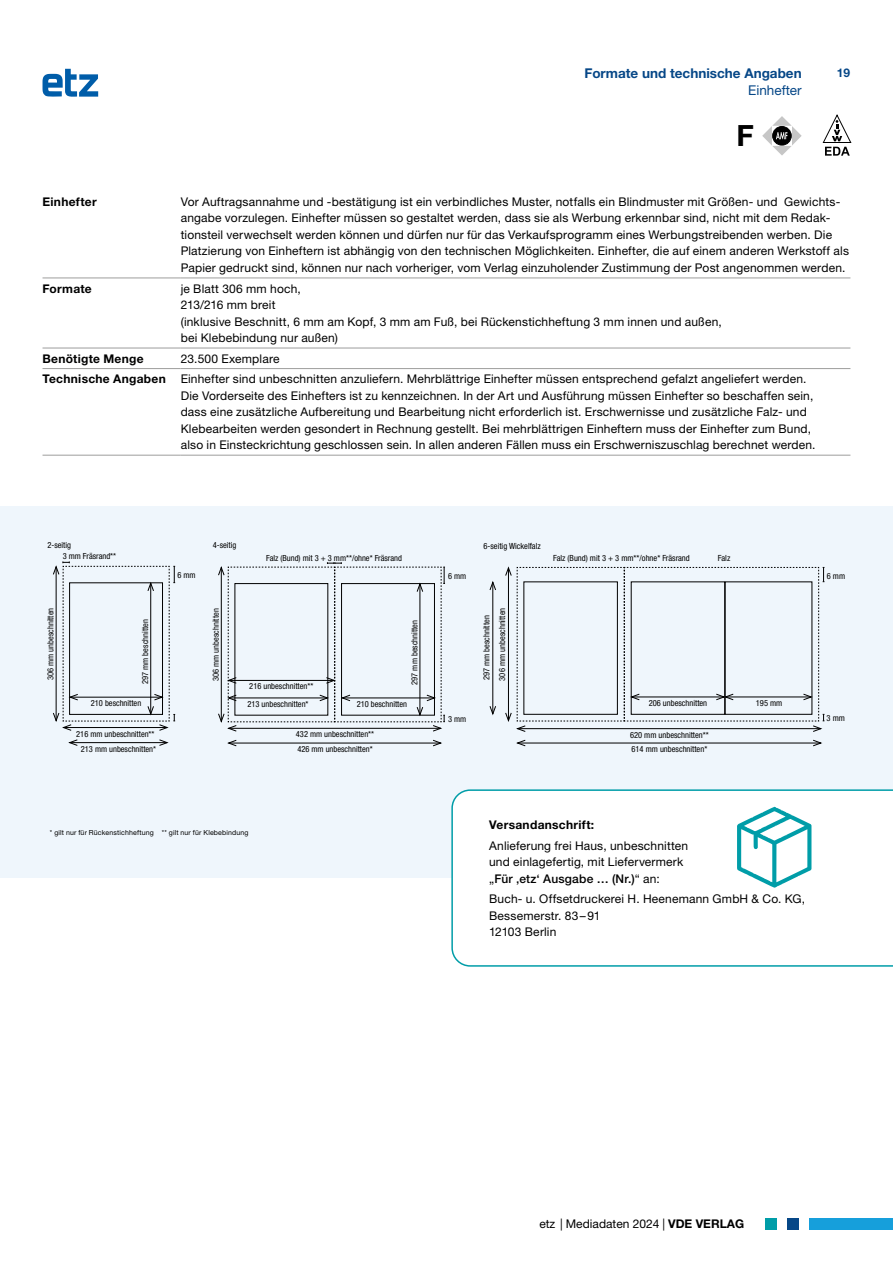
<style>
.page{position:relative;width:893px;height:1263px;background:#fff}
.page>*{position:absolute;margin:0;border:0;box-sizing:border-box;transform-origin:0 0}
.t1{font:700 29.25px "Helvetica Neue LT Std";color:#000}
.t2{font:700 13.5px "Helvetica Neue LT Std";color:#064787}
.t3{font:13.5px "Helvetica Neue LT Std";color:#064787}
.t4{font:12px/16.5px "Helvetica Neue LT Std";letter-spacing:.015em;color:#000}
.t5{font:700 12px "Helvetica Neue LT Std";letter-spacing:.025em;color:#000}
.t6{font:700 12px "Helvetica Neue LT Std";color:#064787}
.t7{font:condensed 8.55px/14.4px "Helvetica Neue LT Std";color:#000}
.t8{font:condensed 8.4px/14.7px "Helvetica Neue LT Std";color:#000}
.t9{font:7.05px "Helvetica Neue LT Std";letter-spacing:.02em;color:#000}
.s1{font-weight:700}
.s2{font-weight:500}
</style>
<div class="page">
<div style="left:0;top:506px;width:893px;height:372px;background:#eff6fc"></div>
<svg style="left:451px;top:789px;width:442px;height:178px"></svg>
<svg style="left:737px;top:807px;width:74px;height:80px"></svg>
<hr style="left:43px;top:348px;width:138px;height:1px;background:#9d9d9c">
<hr style="left:181px;top:348px;width:669px;height:1px;background:#9d9d9c">
<hr style="left:43px;top:368px;width:138px;height:1px;background:#9d9d9c">
<hr style="left:181px;top:368px;width:669px;height:1px;background:#9d9d9c">
<hr style="left:43px;top:455px;width:138px;height:1px;background:#9d9d9c">
<hr style="left:181px;top:455px;width:669px;height:1px;background:#9d9d9c">
<hr style="left:43px;top:278px;width:138px;height:1px;background:#9d9d9c">
<hr style="left:181px;top:278px;width:669px;height:1px;background:#9d9d9c">
<hr style="left:517px;top:743px;width:304px;height:1px;background:#000">
<svg style="left:813px;top:740px;width:9px;height:6px"></svg>
<svg style="left:516px;top:740px;width:10px;height:6px"></svg>
<hr style="left:493px;top:582px;width:1px;height:132px;background:#000">
<svg style="left:489px;top:581px;width:7px;height:9px"></svg>
<svg style="left:489px;top:706px;width:7px;height:9px"></svg>
<svg style="left:505px;top:567px;width:319px;height:165px"></svg>
<hr style="left:70px;top:742px;width:97px;height:1px;background:#000">
<svg style="left:159px;top:739px;width:9px;height:7px"></svg>
<svg style="left:69px;top:739px;width:9px;height:7px"></svg>
<svg style="left:53px;top:561px;width:122px;height:170px"></svg>
<hr style="left:229px;top:743px;width:212px;height:1px;background:#000">
<svg style="left:433px;top:740px;width:9px;height:6px"></svg>
<svg style="left:227px;top:740px;width:10px;height:6px"></svg>
<svg style="left:218px;top:562px;width:227px;height:170px"></svg>
<svg style="left:762px;top:116px;width:40px;height:39px"></svg>
<svg style="left:823px;top:115px;width:28px;height:41px"></svg>
<svg style="left:43px;top:69px;width:55px;height:27px"></svg>
<div style="left:809px;top:1217px;width:84px;height:12px;background:#169fdb"></div>
<div style="left:787px;top:1217px;width:12px;height:12px;background:#064787"></div>
<div style="left:765px;top:1217px;width:12px;height:12px;background:#009da8"></div>
<p class="t2" style="left:584px;top:65px;width:219px">Formate und technische Angaben</p>
<p class="t3" style="left:748px;top:82px;width:55px">Einhefter</p>
<h1 class="t1" style="left:736px;top:118px;width:19px">F</h1>
<p class="t6" style="left:837px;top:66px;width:15px">19</p>
<p class="t5" style="left:43px;top:194px;width:56px">Einhefter</p>
<p class="t4" style="left:181px;top:193px;width:670px">Vor Auftragsannahme und -bestätigung ist ein verbindliches Muster, notfalls ein Blindmuster mit Größen- und Gewichts&shy;angabe vorzulegen. Einhefter müssen so gestaltet werden, dass sie als Werbung erkennbar sind, nicht mit dem Redak&shy;tionsteil verwechselt werden können und dürfen nur für das Verkaufsprogramm eines Werbungstreibenden werben. Die Platzierung von Einheftern ist abhängig von den technischen Möglichkeiten. Einhefter, die auf einem anderen Werkstoff als Papier gedruckt sind, können nur nach vorheriger, vom Verlag einzuholender Zustimmung der Post angenommen werden.</p>
<p class="t5" style="left:43px;top:281px;width:51px">Formate</p>
<p class="t4" style="left:181px;top:280px;width:542px">je Blatt 306 mm hoch,<br>213/216 mm breit<br>(inklusive Beschnitt, 6 mm am Kopf, 3 mm am Fuß, bei Rückenstichheftung 3 mm innen und außen, bei Klebebindung nur außen)</p>
<p class="t5" style="left:43px;top:351px;width:103px">Benötigte Menge</p>
<p class="t4" style="left:43px;top:348px;width:765px;line-height:20.5px;text-indent:138px">23.500 Exemplare<br><span class="s1">Technische Angaben</span> Einhefter sind unbeschnitten anzuliefern. Mehrblättrige Einhefter müssen entsprechend gefalzt angeliefert werden.</p>
<p class="t4" style="left:181px;top:387px;width:636px">Die Vorderseite des Einhefters ist zu kennzeichnen. In der Art und Ausführung müssen Einhefter so beschaffen sein, dass eine zusätzliche Aufbereitung und Bearbeitung nicht erforderlich ist. Erschwernisse und zusätzliche Falz- und Klebearbeiten werden gesondert in Rechnung gestellt. Bei mehrblättrigen Einheftern muss der Einhefter zum Bund, also in Einsteckrichtung geschlossen sein. In allen anderen Fällen muss ein Erschwerniszuschlag berechnet werden.</p>
<p class="t8" style="left:47px;top:537px;width:25px">2-seitig</p>
<p class="t8" style="left:213px;top:538px;width:25px">4-seitig</p>
<p class="t7" style="left:483px;top:538px;width:59px">6-seitig Wickelfalz</p>
<p class="t8" style="left:63px;top:549px;width:55px">3 mm Fräsrand**</p>
<p class="t8" style="left:266px;top:551px;width:137px">Falz (Bund) mit 3 + 3 mm**/ohne* Fräsrand</p>
<p class="t7" style="left:553px;top:551px;width:138px">Falz (Bund) mit 3 + 3 mm**/ohne* Fräsrand</p>
<p class="t7" style="left:718px;top:551px;width:14px">Falz</p>
<p class="t8" style="left:177px;top:568px;width:20px">6 mm</p>
<p class="t8" style="left:448px;top:568px;width:20px">6 mm</p>
<p class="t7" style="left:827px;top:569px;width:20px">6 mm</p>
<p class="t8" style="left:43px;top:680px;width:74px;rotate:-90deg">306 mm unbeschnitten</p>
<p class="t8" style="left:138px;top:684px;width:66px;rotate:-90deg">297 mm beschnitten</p>
<p class="t8" style="left:208px;top:681px;width:74px;rotate:-90deg">306 mm unbeschnitten</p>
<p class="t8" style="left:249px;top:679px;width:66px">216 unbeschnitten**</p>
<p class="t8" style="left:407px;top:685px;width:66px;rotate:-90deg">297 mm beschnitten</p>
<p class="t7" style="left:479px;top:680px;width:74px;line-height:15.6px;rotate:-90deg">297 mm beschnitten<br>306 mm unbeschnitten</p>
<p class="t8" style="left:91px;top:696px;width:52px">210 beschnitten</p>
<p class="t8" style="left:247px;top:697px;width:63px">213 unbeschnitten*</p>
<p class="t8" style="left:357px;top:697px;width:52px">210 beschnitten</p>
<p class="t7" style="left:649px;top:696px;width:60px">206 unbeschnitten</p>
<p class="t7" style="left:756px;top:696px;width:28px">195 mm</p>
<p class="t8" style="left:448px;top:711px;width:20px">3 mm</p>
<p class="t7" style="left:827px;top:711px;width:20px">3 mm</p>
<p class="t8" style="left:76px;top:726px;width:80px">216 mm unbeschnitten**</p>
<p class="t8" style="left:81px;top:742px;width:77px">213 mm unbeschnitten*</p>
<p class="t8" style="left:296px;top:727px;width:80px">432 mm unbeschnitten**<br>426 mm unbeschnitten*</p>
<p class="t7" style="left:630px;top:727px;width:80px">620 mm unbeschnitten**<br>614 mm unbeschnitten*</p>
<p class="t9" style="left:50px;top:828px;width:200px">* gilt nur für Rückenstichheftung ** gilt nur für Klebebindung</p>
<p class="t5" style="left:489px;top:817px;width:107px">Versandanschrift:</p>
<p class="t4" style="left:489px;top:837px;width:201px">Anlieferung frei Haus, unbeschnitten und einlagefertig, mit Liefervermerk „<span class="s2">Für ‚etz‘ Ausgabe … (Nr.)</span>“ an:</p>
<p class="t4" style="left:489px;top:891px;width:318px">Buch- u. Offsetdruckerei H. Heenemann GmbH &amp; Co. KG,<br>Bessemerstr. 83–91<br>12103 Berlin</p>
<p class="t4" style="left:539px;top:1215px;width:206px">etz | Mediadaten 2024 | <span class="s1">VDE VERLAG</span></p>
</div>
